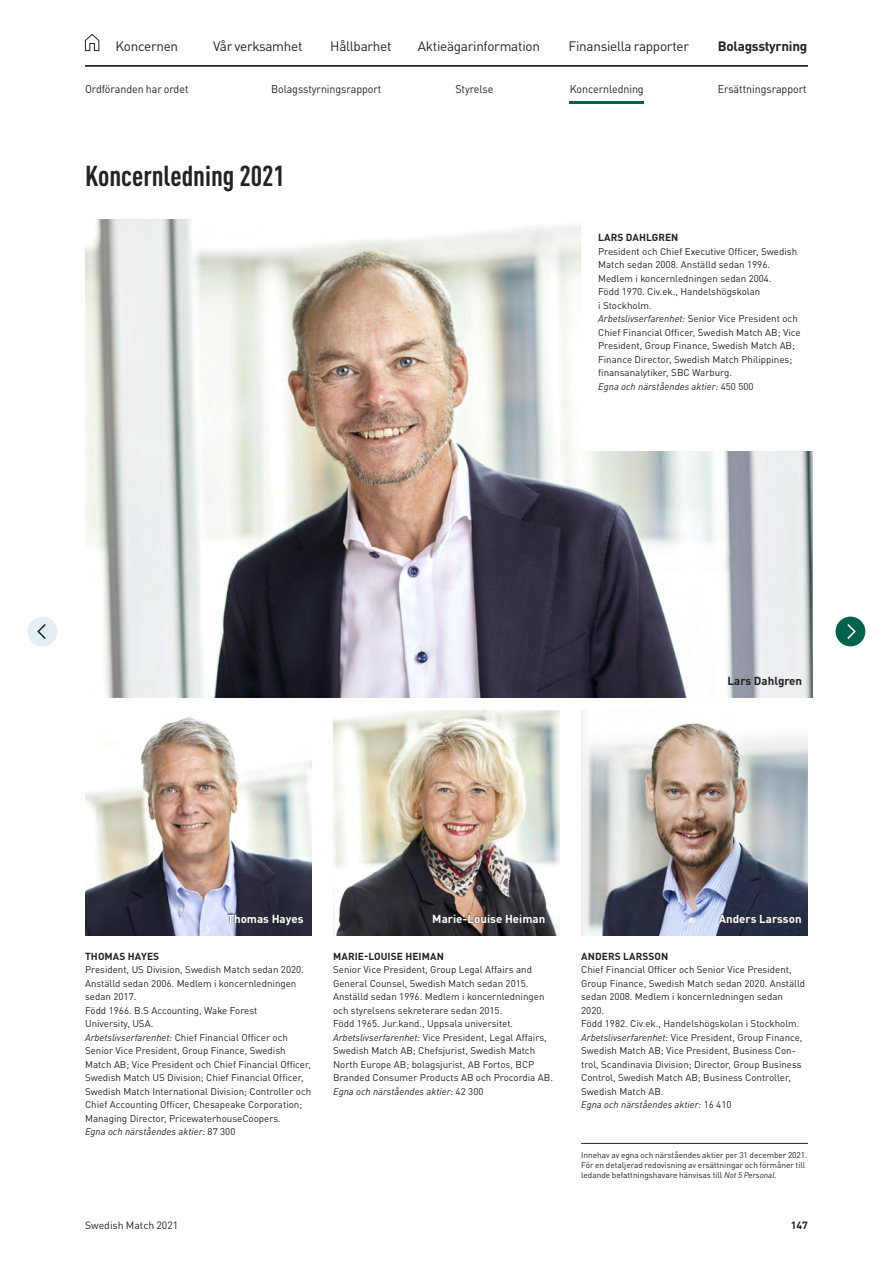
<style>
.page{position:relative;width:893px;height:1263px;background:#fff}
.page>*{position:absolute;margin:0;border:0;box-sizing:border-box;transform-origin:0 0}
.t1{font:700 condensed 28.5px "DIN Pro";color:#222221}
.t2{font:13.5px "DIN Pro";letter-spacing:-.02em;color:#222221}
.t3{font:700 13.5px "DIN Pro";letter-spacing:-.02em;color:#222221}
.t4{font:700 11.55px "DIN Pro";color:#fff}
.t5{font:700 11.55px "DIN Pro";color:#222221}
.t6{font:11.25px "DIN Pro";letter-spacing:-.005em;color:#222221;scale:.95 1}
.t7{font:10.5px "DIN Pro";color:#222221}
.t8{font:700 10.5px "DIN Pro";color:#222221}
.t9{font:700 10.2px "DIN Pro";letter-spacing:.01em;color:#222221}
.t10{font:9.75px/13.5px "DIN Pro";color:#222221}
.t11{font:8.25px/9.8px "DIN Pro";color:#222221}
.s1{font-style:italic}
</style>
<div class="page">
<img style="left:581px;top:710px;width:227px;height:225px">
<img style="left:85px;top:219px;width:727px;height:478px">
<img style="left:85px;top:717px;width:227px;height:218px">
<img style="left:333px;top:710px;width:227px;height:225px">
<svg style="left:432px;top:913px;width:114px;height:11px"></svg>
<svg style="left:227px;top:912px;width:77px;height:14px"></svg>
<svg style="left:718px;top:913px;width:84px;height:11px"></svg>
<div style="left:581px;top:217px;width:234px;height:234px;background:#fff"></div>
<hr style="left:581px;top:1143px;width:227px;height:1px;background:#222221">
<hr style="left:569px;top:101px;width:75px;height:3px;background:#00624c">
<svg style="left:85px;top:33px;width:15px;height:18px"></svg>
<hr style="left:85px;top:65px;width:723px;height:2px;background:#000">
<div style="left:28px;top:617px;width:29px;height:29px;background:#e3eff4;border-radius:50%"></div>
<div style="left:836px;top:617px;width:29px;height:29px;background:#00624c;border-radius:50%"></div>
<svg style="left:37px;top:624px;width:9px;height:15px"></svg>
<svg style="left:847px;top:624px;width:9px;height:15px"></svg>
<h2 class="t2" style="left:116px;top:36px;width:64px">Koncernen</h2>
<h2 class="t2" style="left:213px;top:36px;width:91px">Vår verksamhet</h2>
<h2 class="t2" style="left:330px;top:36px;width:63px">Hållbarhet</h2>
<h2 class="t2" style="left:418px;top:36px;width:124px">Aktieägarinformation</h2>
<h2 class="t2" style="left:568px;top:36px;width:122px">Finansiella rapporter</h2>
<h2 class="t3" style="left:718px;top:35px;width:91px">Bolagsstyrning</h2>
<p class="t6" style="left:85px;top:80px;width:110px">Ordföranden har ordet</p>
<p class="t6" style="left:271px;top:80px;width:118px">Bolagsstyrningsrapport</p>
<p class="t6" style="left:455px;top:80px;width:42px">Styrelse</p>
<p class="t6" style="left:570px;top:80px;width:79px">Koncernledning</p>
<p class="t6" style="left:718px;top:80px;width:95px">Ersättningsrapport</p>
<h1 class="t1" style="left:85px;top:154px;width:201px">Koncernledning 2021</h1>
<p class="t9" style="left:598px;top:229px;width:82px">LARS DAHLGREN</p>
<p class="t10" style="left:598px;top:243px;width:204px">President och Chief Executive Officer, Swedish Match sedan 2008. Anställd sedan 1996.<br>Medlem i koncernledningen sedan 2004.<br>Född 1970. Civ.ek., Handelshögskolan<br>i Stockholm.<br><span class="s1">Arbetslivserfarenhet:</span> Senior Vice President och Chief Financial Officer, Swedish Match AB; Vice President, Group Finance, Swedish Match AB; Finance Director, Swedish Match Philippines; finansanalytiker, SBC Warburg.<br><span class="s1">Egna och närståendes aktier:</span> 450 500</p>
<p class="t5" style="left:727px;top:671px;width:76px">Lars Dahlgren</p>
<p class="t4" style="left:227px;top:909px;width:77px">Thomas Hayes</p>
<p class="t4" style="left:432px;top:909px;width:115px">Marie-Louise Heiman</p>
<p class="t4" style="left:719px;top:909px;width:84px">Anders Larsson</p>
<p class="t9" style="left:85px;top:947px;width:76px">THOMAS HAYES</p>
<p class="t10" style="left:85px;top:962px;width:228px">President, US Division, Swedish Match sedan 2020.<br>Anställd sedan 2006. Medlem i koncernledningen sedan 2017.<br>Född 1966. B.S Accounting, Wake Forest<br>University, USA.<br><span class="s1">Arbetslivserfarenhet:</span> Chief Financial Officer och Senior Vice President, Group Finance, Swedish Match AB; Vice President och Chief Financial Officer, Swedish Match US Division; Chief Financial Officer, Swedish Match International Division; Controller och Chief Accounting Officer, Chesapeake Corporation; Managing Director, PricewaterhouseCoopers.<br><span class="s1">Egna och närståendes aktier:</span> 87 300</p>
<p class="t9" style="left:333px;top:947px;width:112px">MARIE-LOUISE HEIMAN</p>
<p class="t10" style="left:333px;top:962px;width:221px">Senior Vice President, Group Legal Affairs and General Counsel, Swedish Match sedan 2015.<br>Anställd sedan 1996. Medlem i koncernledningen och styrelsens sekreterare sedan 2015.<br>Född 1965. Jur.kand., Uppsala universitet.<br><span class="s1">Arbetslivserfarenhet:</span> Vice President, Legal Affairs, Swedish Match AB; Chefsjurist, Swedish Match North Europe AB; bolagsjurist, AB Fortos, BCP Branded Consumer Products AB och Procordia AB.<br><span class="s1">Egna och närståendes aktier:</span> 42 300</p>
<p class="t9" style="left:581px;top:947px;width:89px">ANDERS LARSSON</p>
<p class="t10" style="left:581px;top:962px;width:226px">Chief Financial Officer och Senior Vice President, Group Finance, Swedish Match sedan 2020. Anställd sedan 2008. Medlem i koncernledningen sedan 2020.<br>Född 1982. Civ.ek., Handelshögskolan i Stockholm.<br><span class="s1">Arbetslivserfarenhet:</span> Vice President, Group Finance, Swedish Match AB; Vice President, Business Con&shy;trol, Scandinavia Division; Director, Group Business Control, Swedish Match AB; Business Controller, Swedish Match AB.<br><span class="s1">Egna och närståendes aktier:</span> 16 410</p>
<p class="t11" style="left:581px;top:1150px;width:228px">Innehav av egna och närståendes aktier per 31 december 2021.<br>För en detaljerad redovisning av ersättningar och förmåner till ledande befattningshavare hänvisas till <span class="s1">Not 5 Personal</span>.</p>
<p class="t7" style="left:85px;top:1217px;width:95px">Swedish Match 2021</p>
<p class="t8" style="left:791px;top:1216px;width:19px">147</p>
</div>
